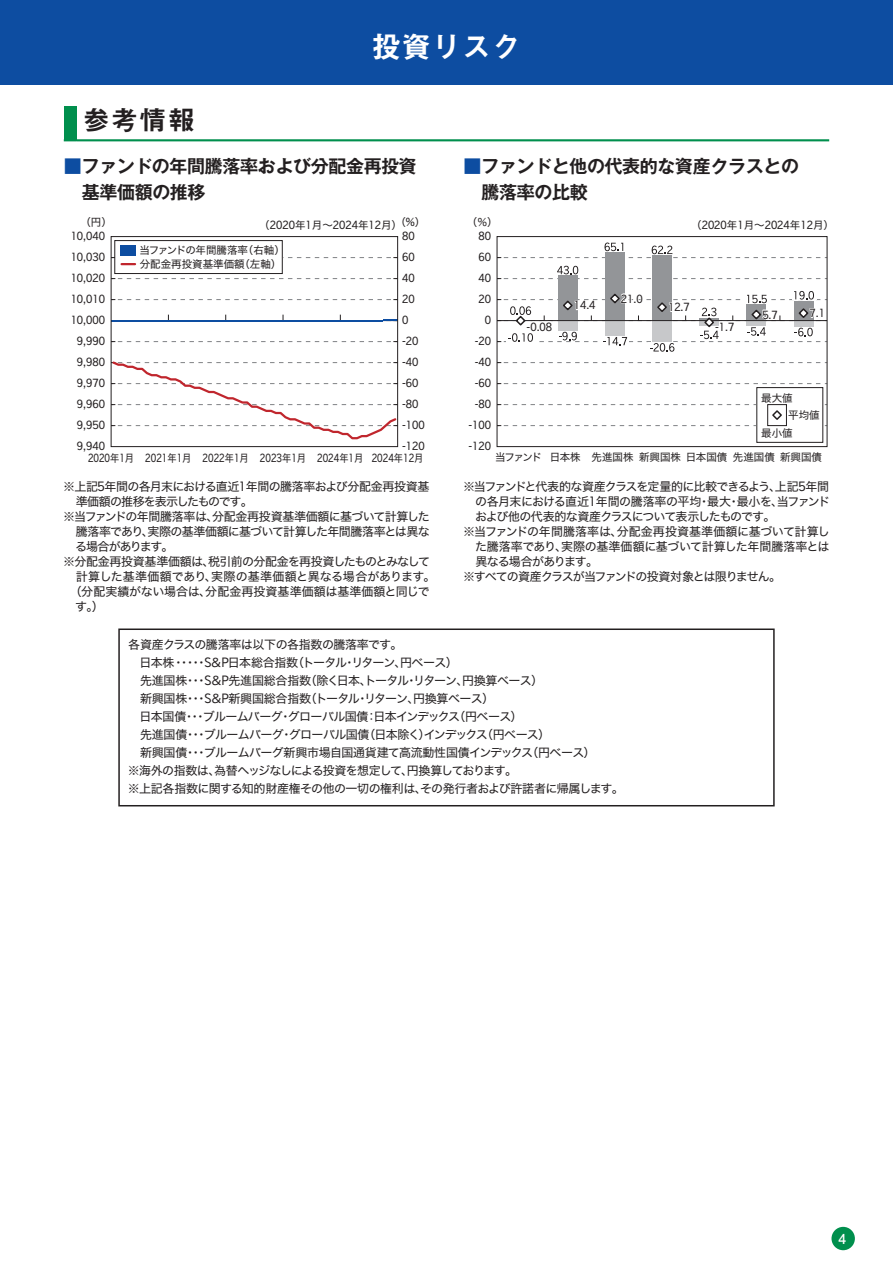
<style>
.page{position:relative;width:893px;height:1263px;background:#fff}
.page>*{position:absolute;margin:0;border:0;box-sizing:border-box;transform-origin:0 0}
.t1{font:30px "Midashi Go Pro MB31";color:#fff}
.t2{font:27px "Midashi Go Pro MB31";color:#231f20}
.t3{font:700 18px/25.5px "Gothic MB101 Pro De";letter-spacing:-.02em;color:#231f20}
.t4{font:700 13.8px "Futo Go B101 Pro";color:#fff}
.t5{font:12px/18px "Hira Kaku Std N W4";letter-spacing:-.05em;color:#231f20}
.t6{font:12px "Hira Kaku Std N W4";letter-spacing:-.005em;color:#231f20}
.t7{font:12px "Hira Kaku Std N W4";letter-spacing:-.085em;color:#231f20}
.t8{font:12px "Hira Kaku Std N W4";letter-spacing:-.08em;color:#231f20}
.t9{font:12px "Hira Kaku Std N W4";letter-spacing:.005em;color:#231f20}
.t10{font:12px "Hira Kaku Std N W4";letter-spacing:-.03em;color:#231f20}
.t11{font:12px "Hira Kaku Std N W4";letter-spacing:-.09em;color:#231f20}
.t12{font:12px "Hira Kaku Std N W4";letter-spacing:-.075em;color:#231f20}
.t13{font:12px "Hira Kaku Std N W4";letter-spacing:-.095em;color:#231f20}
.t14{font:10.5px "Rakuten Global R";color:#231f20}
.t15{font:10.5px/13.5px "Hira Kaku Std N W4";color:#231f20}
.t16{font:10.5px "Rakuten Global R";color:#231f20;scale:.88 1}
.s1{color:#0d4da1}
.s2{font-family:"Hira Kaku Std N W4"}
.s3{font-family:"Rakuten Global R"}
</style>
<div class="page">
<div style="left:831px;top:1227px;width:24px;height:23px;background:#008f4d;border-radius:50%"></div>
<div style="left:0;top:0;width:893px;height:85px;background:#0d4da1"></div>
<div style="left:64px;top:106px;width:13px;height:34px;background:#008f4d"></div>
<svg style="left:64px;top:140px;width:13px;height:1px"></svg>
<hr style="left:77px;top:139px;width:752px;height:2px;background:#008f4d">
<svg style="left:113px;top:341px;width:283px;height:1px"></svg>
<svg style="left:113px;top:299px;width:283px;height:1px"></svg>
<svg style="left:113px;top:278px;width:283px;height:1px"></svg>
<svg style="left:113px;top:315px;width:283px;height:7px"></svg>
<svg style="left:113px;top:361px;width:283px;height:79px"></svg>
<div style="left:111px;top:236px;width:287px;height:211px;border:1px solid #231f20"></div>
<div style="left:115px;top:240px;width:167px;height:34px;border:1px solid #231f20"></div>
<div style="left:120px;top:245px;width:16px;height:11px;background:#0d4da1"></div>
<svg style="left:111px;top:257px;width:287px;height:8px"></svg>
<svg style="left:499px;top:383px;width:326px;height:1px"></svg>
<svg style="left:499px;top:362px;width:326px;height:1px"></svg>
<div style="left:558px;top:275px;width:19px;height:46px;background:#939598"></div>
<div style="left:605px;top:252px;width:19px;height:69px;background:#939598"></div>
<div style="left:652px;top:255px;width:20px;height:66px;background:#939598"></div>
<div style="left:497px;top:236px;width:330px;height:211px;border:1px solid #231f20"></div>
<svg style="left:497px;top:266px;width:330px;height:13px"></svg>
<svg style="left:497px;top:242px;width:330px;height:16px"></svg>
<svg style="left:497px;top:291px;width:330px;height:61px"></svg>
<div style="left:757px;top:387px;width:66px;height:56px;border:1px solid #231f20"></div>
<svg style="left:497px;top:404px;width:330px;height:22px"></svg>
<div style="left:118px;top:628px;width:657px;height:178px;border:2px solid #231f20"></div>
<h1 class="t1" style="left:371px;top:23px;width:151px">投資リスク</h1>
<h2 class="t2" style="left:83px;top:98px;width:114px">参考情報</h2>
<h3 class="t3" style="left:82px;top:151px;width:337px;text-indent:-18px"><span class="s1">■</span>ファンドの年間騰落率および分配金再投資基準価額の推移</h3>
<h3 class="t3" style="left:481px;top:151px;width:319px;text-indent:-18px"><span class="s1">■</span>ファンドと他の代表的な資産クラスとの騰落率の比較</h3>
<p class="t14" style="left:259px;top:218px;width:144px"><span class="s2">（</span>2020<span class="s2">年</span>1<span class="s2">月～</span>2024<span class="s2">年</span>12<span class="s2">月）</span></p>
<p class="t15" style="left:467px;top:216px;width:32px">（％）</p>
<p class="t15" style="left:81px;top:216px;width:33px">（円）</p>
<p class="t15" style="left:395px;top:216px;width:31px">（<span class="s3">%</span>）</p>
<p class="t14" style="left:691px;top:218px;width:144px"><span class="s2">（</span>2020<span class="s2">年</span>1<span class="s2">月～</span>2024<span class="s2">年</span>12<span class="s2">月）</span></p>
<p class="t14" style="left:402px;top:229px;width:14px">80</p>
<p class="t14" style="left:478px;top:229px;width:14px">80</p>
<p class="t14" style="left:71px;top:229px;width:36px">10,040</p>
<p class="t14" style="left:71px;top:250px;width:36px">10,030</p>
<p class="t15" style="left:139px;top:243px;width:147px">当ファンドの年間騰落率（右軸）分配金再投資基準価額（左軸）</p>
<p class="t14" style="left:402px;top:250px;width:14px">60</p>
<p class="t14" style="left:478px;top:250px;width:14px">60</p>
<p class="t14" style="left:71px;top:271px;width:36px">10,020</p>
<p class="t14" style="left:402px;top:271px;width:14px">40</p>
<p class="t14" style="left:478px;top:271px;width:14px">40</p>
<p class="t14" style="left:71px;top:292px;width:36px">10,010</p>
<p class="t14" style="left:71px;top:313px;width:36px">10,000</p>
<p class="t14" style="left:402px;top:292px;width:14px">20</p>
<p class="t14" style="left:402px;top:313px;width:8px">0</p>
<p class="t14" style="left:478px;top:292px;width:14px">20</p>
<p class="t14" style="left:485px;top:313px;width:8px">0</p>
<p class="t14" style="left:527px;top:319px;width:27px">-0.08</p>
<p class="t14" style="left:574px;top:298px;width:23px">14.4</p>
<p class="t14" style="left:621px;top:291px;width:23px">21.0</p>
<p class="t14" style="left:668px;top:300px;width:23px">12.7</p>
<p class="t14" style="left:715px;top:319px;width:21px">-1.7</p>
<p class="t14" style="left:762px;top:307px;width:17px">5.7</p>
<p class="t14" style="left:809px;top:306px;width:17px">7.1</p>
<p class="t14" style="left:77px;top:334px;width:30px">9,990</p>
<p class="t14" style="left:402px;top:334px;width:18px">-20</p>
<p class="t14" style="left:475px;top:334px;width:18px">-20</p>
<p class="t14" style="left:77px;top:355px;width:30px">9,980</p>
<p class="t14" style="left:402px;top:355px;width:18px">-40</p>
<p class="t14" style="left:475px;top:355px;width:18px">-40</p>
<p class="t14" style="left:77px;top:376px;width:30px">9,970</p>
<p class="t14" style="left:402px;top:376px;width:18px">-60</p>
<p class="t14" style="left:475px;top:376px;width:18px">-60</p>
<p class="t14" style="left:77px;top:397px;width:30px">9,960</p>
<p class="t14" style="left:77px;top:418px;width:30px">9,950</p>
<p class="t14" style="left:402px;top:397px;width:18px">-80</p>
<p class="t14" style="left:402px;top:418px;width:24px">-100</p>
<p class="t14" style="left:475px;top:397px;width:18px">-80</p>
<p class="t14" style="left:468px;top:418px;width:24px">-100</p>
<p class="t15" style="left:761px;top:391px;width:33px">最大値</p>
<p class="t15" style="left:761px;top:426px;width:33px">最小値</p>
<p class="t15" style="left:788px;top:408px;width:33px">平均値</p>
<p class="t14" style="left:77px;top:439px;width:30px">9,940</p>
<p class="t14" style="left:402px;top:439px;width:24px">-120</p>
<p class="t16" style="left:88px;top:450px;width:383px">2020<span class="s2">年</span>1<span class="s2">月</span> 2021<span class="s2">年</span>1<span class="s2">月</span> 2022<span class="s2">年</span>1<span class="s2">月</span> 2023<span class="s2">年</span>1<span class="s2">月</span> 2024<span class="s2">年</span>1<span class="s2">月</span> 2024<span class="s2">年</span>12<span class="s2">月</span></p>
<p class="t14" style="left:468px;top:439px;width:24px">-120</p>
<p class="t15" style="left:495px;top:450px;width:329px">当ファンド 日本株 先進国株新興国株日本国債先進国債新興国債</p>
<p class="t5" style="left:63px;top:478px;width:368px">※上記<span class="s3">5</span>年間の各月末における直近<span class="s3">1</span>年間の騰落率および分配金再投資基</p>
<p class="t7" style="left:76px;top:493px;width:178px">準価額の推移を表示したものです。</p>
<p class="t5" style="left:63px;top:508px;width:368px">※当ファンドの年間騰落率は、分配金再投資基準価額に基づいて計算した</p>
<p class="t5" style="left:76px;top:523px;width:355px">騰落率であり、実際の基準価額に基づいて計算した年間騰落率とは異な</p>
<p class="t13" style="left:75px;top:538px;width:100px">る場合があります。</p>
<p class="t5" style="left:63px;top:553px;width:368px">※分配金再投資基準価額は、税引前の分配金を再投資したものとみなして</p>
<p class="t6" style="left:76px;top:568px;width:361px">計算した基準価額であり、実際の基準価額と異なる場合があります。</p>
<p class="t9" style="left:70px;top:583px;width:361px">（分配実績がない場合は、分配金再投資基準価額は基準価額と同じで</p>
<p class="t5" style="left:75px;top:598px;width:30px">す。）</p>
<p class="t8" style="left:463px;top:478px;width:368px">※当ファンドと代表的な資産クラスを定量的に比較できるよう、上記<span class="s3">5</span>年間</p>
<p class="t5" style="left:475px;top:493px;width:356px">の各月末における直近<span class="s3">1</span>年間の騰落率の平均・最大・最小を、当ファンド</p>
<p class="t11" style="left:475px;top:508px;width:302px">および他の代表的な資産クラスについて表示したものです。</p>
<p class="t6" style="left:463px;top:523px;width:368px">※当ファンドの年間騰落率は、分配金再投資基準価額に基づいて計算し</p>
<p class="t10" style="left:475px;top:538px;width:356px">た騰落率であり、実際の基準価額に基づいて計算した年間騰落率とは</p>
<p class="t12" style="left:475px;top:553px;width:124px">異なる場合があります。</p>
<p class="t7" style="left:463px;top:568px;width:320px">※すべての資産クラスが当ファンドの投資対象とは限りません。</p>
<p class="t5" style="left:128px;top:635px;width:497px">各資産クラスの騰落率は以下の各指数の騰落率です。<br>　日本株・・・・・<span class="s3">S</span>＆<span class="s3">P</span>日本総合指数（トータル・リターン、円ベース）<br>　先進国株・・・<span class="s3">S</span>＆<span class="s3">P</span>先進国総合指数（除く日本、トータル・リターン、円換算ベース）<br>　新興国株・・・<span class="s3">S</span>＆<span class="s3">P</span>新興国総合指数（トータル・リターン、円換算ベース）<br>　日本国債・・・ブルームバーグ・グローバル国債：日本インデックス（円ベース）<br>　先進国債・・・ブルームバーグ・グローバル国債（日本除く）インデックス（円ベース）<br>　新興国債・・・ブルームバーグ新興市場自国通貨建て高流動性国債インデックス（円ベース）<br>※海外の指数は、為替ヘッジなしによる投資を想定して、円換算しております。<br>※上記各指数に関する知的財産権その他の一切の権利は、その発行者および許諾者に帰属します。</p>
<p class="t4" style="left:839px;top:1227px;width:9px">4</p>
</div>
